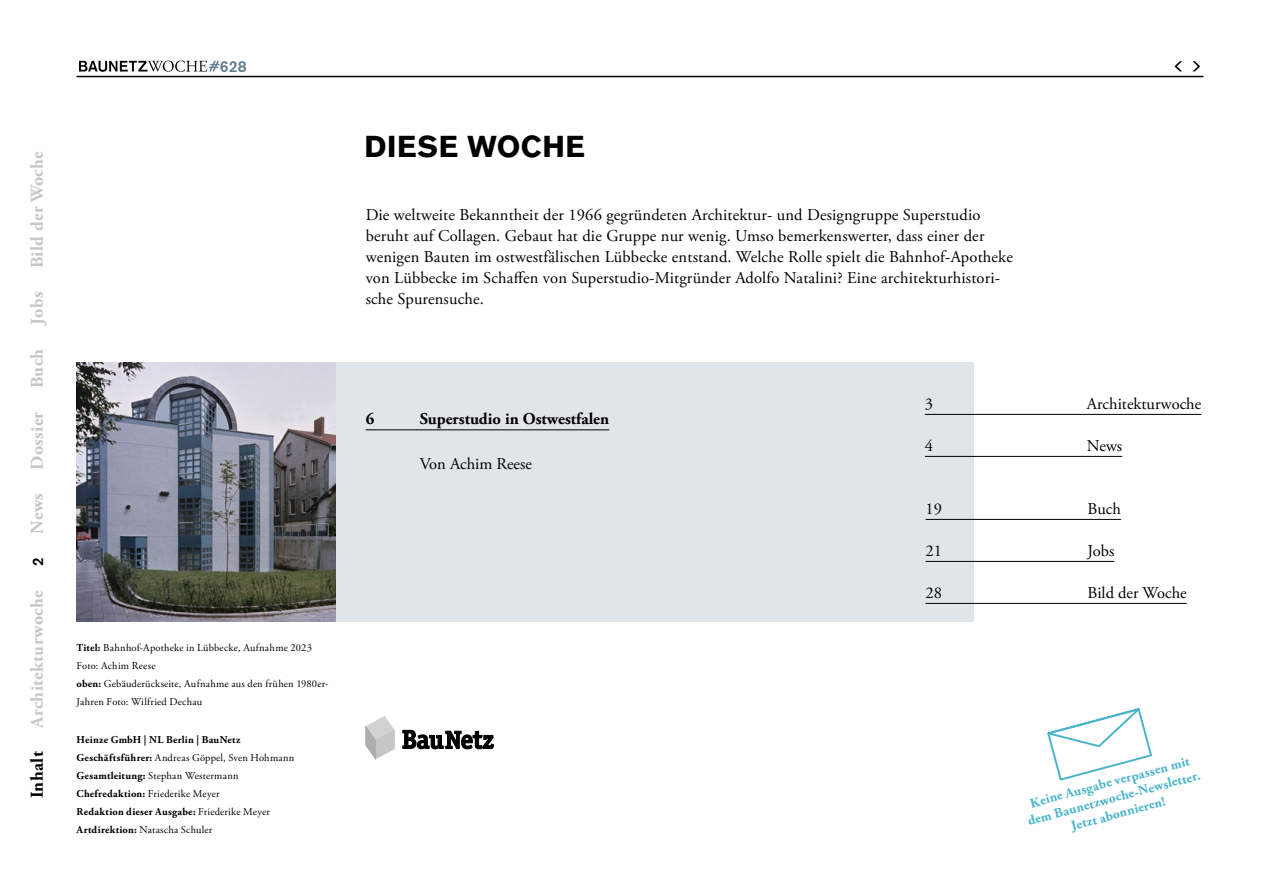
<style>
.page{position:relative;width:1263px;height:893px;background:#fff}
.page>*{position:absolute;margin:0;border:0;box-sizing:border-box;transform-origin:0 0}
.t1{font:700 30px "Akzidenz Grotesk BQ";letter-spacing:.02em;color:#000}
.t2{font:700 18px "Adobe Garamond Pro";letter-spacing:.02em;color:#c6c6c6}
.t3{font:700 18px "Adobe Garamond Pro";letter-spacing:.02em;color:#000}
.t4{font:16.5px/21px "Adobe Garamond Pro";letter-spacing:.01em;color:#000}
.t5{font:700 16.5px "Adobe Garamond Pro";color:#000}
.t6{font:500 15.75px "Akzidenz Grotesk BQ";color:#647d91}
.t7{font:500 15px "Akzidenz Grotesk BQ";color:#000}
.t8{font:700 13.5px/16.2px "Adobe Garamond Pro";color:#47b4cb;text-align:center}
.t9{font:700 10.5px/18px "Adobe Garamond Pro";letter-spacing:.025em;color:#000}
.t10{font:10.5px/18px "Adobe Garamond Pro";letter-spacing:.02em;color:#000}
.s1{font-weight:700}
.s2{font-weight:400}
</style>
<div class="page">
<hr style="left:77px;top:76px;width:1126px;height:1px;background:#000">
<svg style="left:1192px;top:61px;width:8px;height:10px"></svg>
<svg style="left:1174px;top:61px;width:8px;height:10px"></svg>
<div style="left:332px;top:362px;width:642px;height:260px;background:#e0e5e9"></div>
<hr style="left:366px;top:429px;width:243px;height:1px;background:#000">
<svg style="left:1047px;top:708px;width:105px;height:73px"></svg>
<hr style="left:925px;top:414px;width:276px;height:1px;background:#000">
<hr style="left:925px;top:456px;width:197px;height:1px;background:#000">
<img style="left:77px;top:362px;width:259px;height:260px">
<svg style="left:366px;top:716px;width:28px;height:43px"></svg>
<svg style="left:402px;top:730px;width:91px;height:20px"></svg>
<hr style="left:925px;top:519px;width:196px;height:1px;background:#000">
<hr style="left:925px;top:561px;width:189px;height:1px;background:#000">
<hr style="left:925px;top:603px;width:262px;height:1px;background:#000">
<svg style="left:79px;top:61px;width:140px;height:11px"></svg>
<p class="t6" style="left:220px;top:56px;width:28px">628</p>
<p class="t2" style="left:27px;top:268px;width:119px;rotate:-90deg">Bild der Woche</p>
<p class="t2" style="left:27px;top:325px;width:34px;rotate:-90deg">Jobs</p>
<p class="t2" style="left:27px;top:388px;width:41px;rotate:-90deg">Buch</p>
<p class="t2" style="left:27px;top:470px;width:59px;rotate:-90deg">Dossier</p>
<p class="t2" style="left:27px;top:534px;width:42px;rotate:-90deg">News</p>
<p class="t7" style="left:29px;top:566px;width:10px;rotate:-90deg">2</p>
<p class="t2" style="left:27px;top:728px;width:139px;rotate:-90deg">Architekturwoche</p>
<p class="t3" style="left:27px;top:798px;width:49px;rotate:-90deg">Inhalt</p>
<p class="t10" style="left:77px;top:639px;width:253px"><span class="s1">Titel:</span> Bahnhof-Apotheke in Lübbecke, Aufnahme 2023<br>Foto: Achim Reese<br><span class="s1">oben:</span> Gebäuderückseite, Aufnahme aus den frühen 1980er-Jahren Foto: Wilfried Dechau</p>
<p class="t9" style="left:77px;top:731px;width:219px">Heinze GmbH | NL Berlin | BauNetz Geschäftsführer: <span class="s2">Andreas Göppel, Sven Hohmann </span>Gesamtleitung: <span class="s2">Stephan Westermann </span>Chefredaktion: <span class="s2">Friederike Meyer<br></span>Redaktion dieser Ausgabe: <span class="s2">Friederike Meyer </span>Artdirektion: <span class="s2">Natascha Schuler</span></p>
<h1 class="t1" style="left:365px;top:129px;width:222px">DIESE WOCHE</h1>
<p class="t4" style="left:366px;top:205px;width:649px">Die weltweite Bekanntheit der 1966 gegründeten Architektur- und Designgruppe Superstudio beruht auf Collagen. Gebaut hat die Gruppe nur wenig. Umso bemerkenswerter, dass einer der wenigen Bauten im ostwestfälischen Lübbecke entstand. Welche Rolle spielt die Bahnhof-Apotheke von Lübbecke im Schaffen von Superstudio-Mitgründer Adolfo Natalini? Eine architekturhistori&shy;sche Spurensuche.</p>
<p class="t5" style="left:366px;top:410px;width:10px">6</p>
<p class="t5" style="left:420px;top:410px;width:191px">Superstudio in Ostwestfalen</p>
<p class="t4" style="left:420px;top:454px;width:114px">Von Achim Reese</p>
<p class="t4" style="left:925px;top:394px;width:10px">3</p>
<p class="t4" style="left:1087px;top:394px;width:116px">Architekturwoche</p>
<p class="t4" style="left:925px;top:436px;width:10px">4</p>
<p class="t4" style="left:1087px;top:436px;width:37px">News</p>
<p class="t4" style="left:925px;top:499px;width:18px">19</p>
<p class="t4" style="left:1087px;top:499px;width:35px">Buch</p>
<p class="t4" style="left:925px;top:541px;width:18px">21</p>
<p class="t4" style="left:1087px;top:541px;width:28px">Jobs</p>
<p class="t4" style="left:925px;top:583px;width:18px">28</p>
<p class="t4" style="left:1087px;top:583px;width:101px">Bild der Woche</p>
<p class="t8" style="left:1022px;top:798px;width:180px;rotate:-15deg">Keine Ausgabe verpassen mit dem Baunetzwoche-Newsletter.<br>Jetzt abonnieren!</p>
</div>
